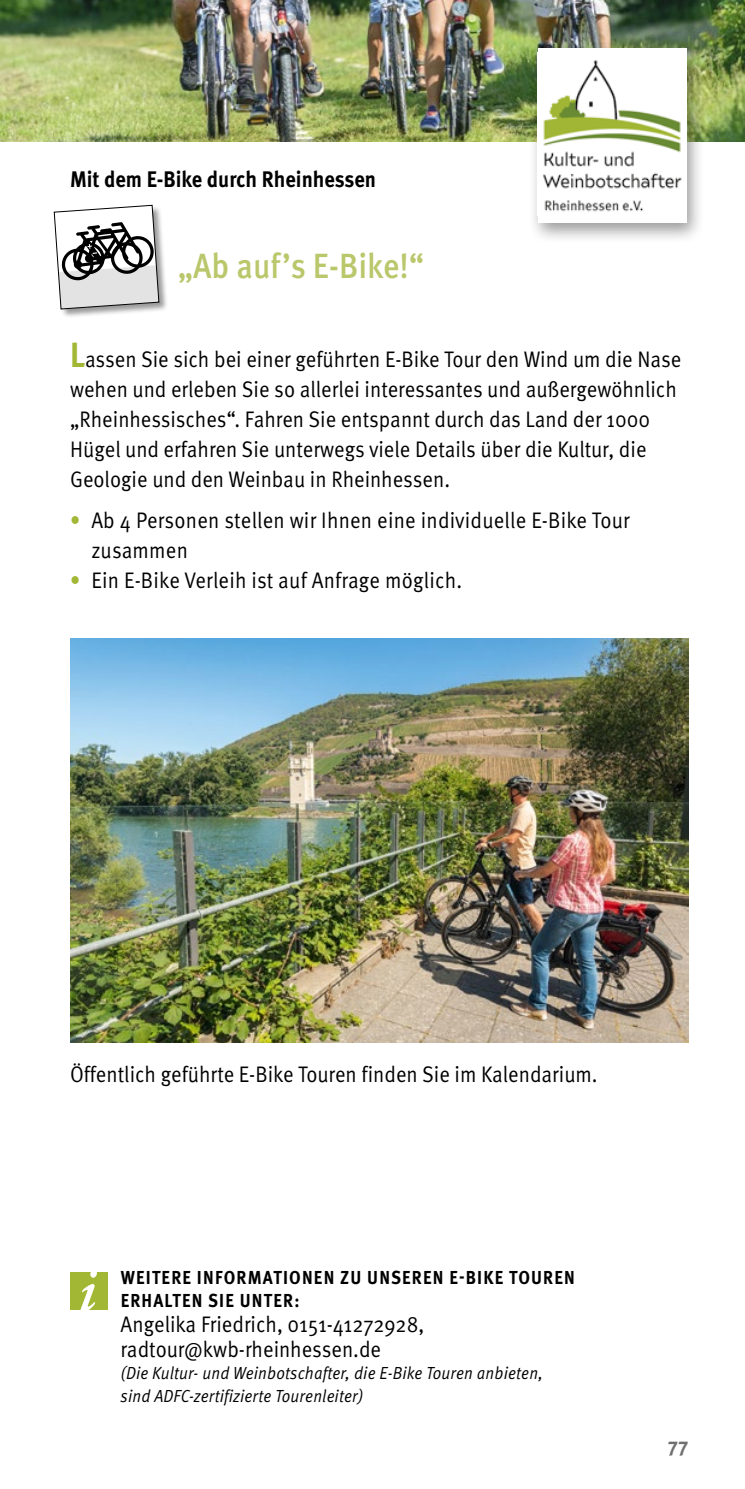
<style>
.page{position:relative;width:745px;height:1489px;background:#fff}
.page>*{position:absolute;margin:0;border:0;box-sizing:border-box;transform-origin:0 0}
.t1{font:500 35px "Meta Pro";letter-spacing:-.005em;color:#bac76b;scale:.9 1}
.t2{font:22.5px/30px "Meta Pro";color:#000;scale:.9 1}
.t3{font:700 22.5px "Meta Pro";color:#000;scale:.9 1}
.t4{font:700 20px "Meta Pro";color:#706f6f}
.t5{font:700 18.75px/22.5px "Meta Pro";letter-spacing:.07em;color:#000;scale:.9 1}
.t6{font:italic 17.5px/22.5px "Meta Pro";letter-spacing:.01em;color:#000;scale:.9 1}
.s1{font-weight:700;font-size:35px;color:#a2b734}
.s2{font-weight:500;color:#a2b734}
</style>
<div class="page">
<div style="left:70px;top:1272px;width:37px;height:37px;background:#a2b734"></div>
<svg style="left:80px;top:1272px;width:17px;height:37px"></svg>
<div style="left:54px;top:205px;width:114px;height:113px;background:#000;opacity:.4"></div>
<svg style="left:54px;top:205px;width:105px;height:104px"></svg>
<img style="left:1px;top:0;width:743px;height:142px">
<img style="left:71px;top:638px;width:616px;height:404px">
<div style="left:527px;top:41px;width:178px;height:203px;background:#000;opacity:.4"></div>
<div style="left:537px;top:48px;width:149px;height:174px;background:#fff"></div>
<img style="left:543px;top:60px;width:139px;height:152px">
<p class="t3" style="left:70px;top:162px;width:341px">Mit dem E-Bike durch Rheinhessen</p>
<h1 class="t1" style="left:177px;top:238px;width:275px">„Ab auf’s E-Bike!“</h1>
<p class="t2" style="left:70px;top:343px;width:680px"><span class="s1">L</span>assen Sie sich bei einer geführten E-Bike Tour den Wind um die Nase wehen und erleben Sie so allerlei interessantes und außergewöhnlich „Rheinhessisches“. Fahren Sie entspannt durch das Land der 1000<br>Hügel und erfahren Sie unterwegs viele Details über die Kultur, die Geologie und den Weinbau in Rheinhessen.</p>
<p class="t2" style="left:91px;top:503px;width:599px;text-indent:-21px"><span class="s2">•</span> Ab 4 Personen stellen wir Ihnen eine individuelle E-Bike Tour zusammen</p>
<p class="t2" style="left:70px;top:563px;width:437px"><span class="s2">•</span> Ein E-Bike Verleih ist auf Anfrage möglich.</p>
<p class="t2" style="left:70px;top:1057px;width:587px">Öffentlich geführte E-Bike Touren finden Sie im Kalendarium.</p>
<p class="t5" style="left:121px;top:1265px;width:506px">WEITERE INFORMATIONEN ZU UNSEREN E-BIKE TOUREN<br>ERHALTEN SIE UNTER:</p>
<p class="t2" style="left:120px;top:1309px;width:338px;line-height:25px">Angelika Friedrich, 0151-41272928, radtour@kwb-rheinhessen.de</p>
<p class="t6" style="left:120px;top:1360px;width:470px">(Die Kultur- und Weinbotschafter, die E-Bike Touren anbieten, sind ADFC-zertifizierte Tourenleiter)</p>
<p class="t4" style="left:667px;top:1431px;width:22px">77</p>
</div>
